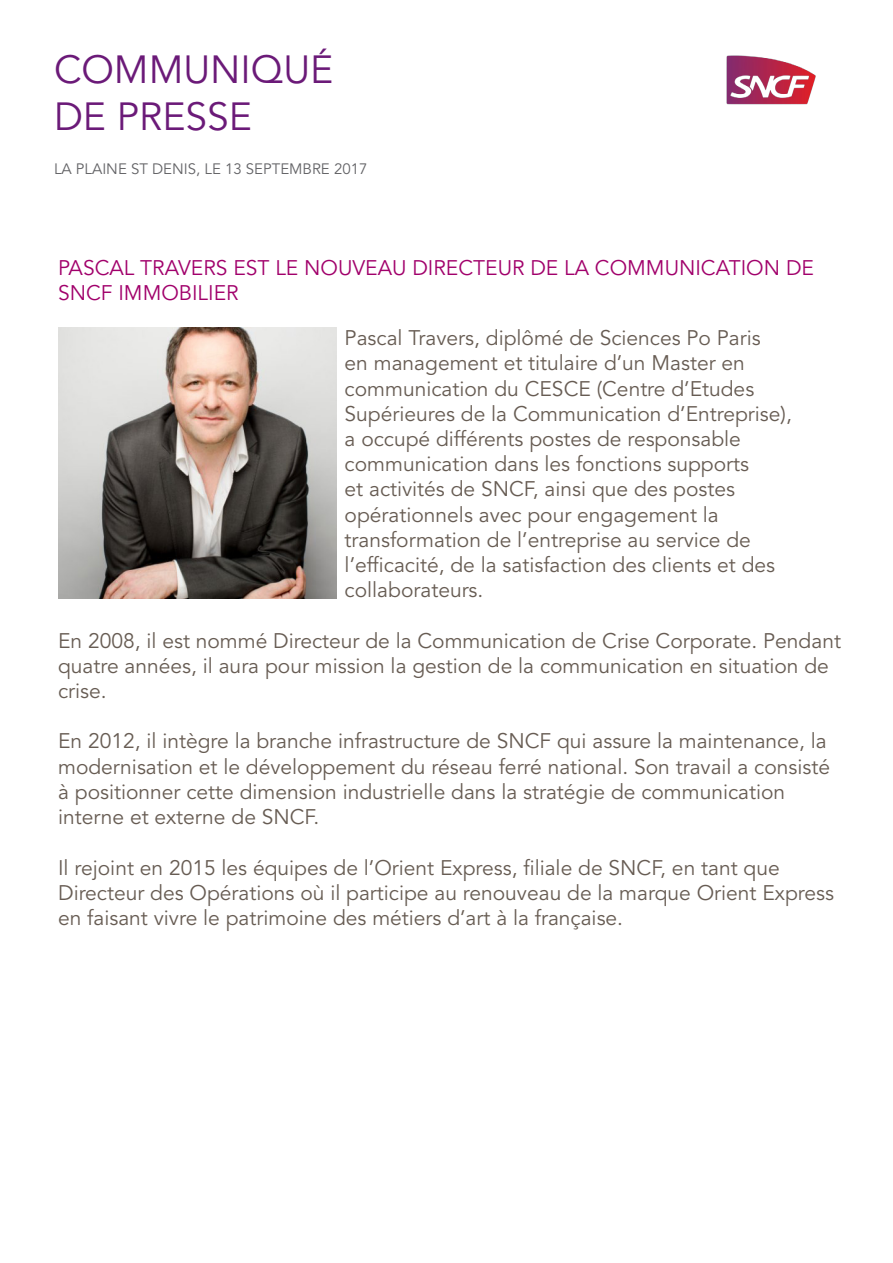
<style>
.page{position:relative;width:893px;height:1263px;background:#fff}
.page>*{position:absolute;margin:0;border:0;box-sizing:border-box;transform-origin:0 0}
.t1{font:39px "Avenir LT Std";color:#6b1a78}
.t2{font:21px/25.2px "Avenir LT Std";color:#675c53}
.t3{font:21px/25.2px "Avenir LT Std";color:#a1006b}
.t4{font:15px "Avenir LT Std";color:#636366}
</style>
<div class="page">
<img style="left:58px;top:327px;width:278px;height:271px">
<img style="left:726px;top:55px;width:90px;height:50px">
<p class="t1" style="left:54px;top:48px;width:281px">COMMUNIQUÉ</p>
<p class="t1" style="left:54px;top:94px;width:200px">DE PRESSE</p>
<p class="t4" style="left:54px;top:160px;width:315px">LA PLAINE ST DENIS, LE 13 SEPTEMBRE 2017</p>
<p class="t3" style="left:58px;top:256px;width:757px">PASCAL TRAVERS EST LE NOUVEAU DIRECTEUR DE LA COMMUNICATION DE<br>SNCF IMMOBILIER</p>
<p class="t2" style="left:345px;top:326px;width:449px">Pascal Travers, diplômé de Sciences Po Paris<br>en management et titulaire d’un Master en communication du CESCE (Centre d’Etudes Supérieures de la Communication d’Entreprise), a occupé différents postes de responsable communication dans les fonctions supports<br>et activités de SNCF, ainsi que des postes opérationnels avec pour engagement la transformation de l’entreprise au service de l’efficacité, de la satisfaction des clients et des collaborateurs.</p>
<p class="t2" style="left:58px;top:628px;width:784px">En 2008, il est nommé Directeur de la Communication de Crise Corporate. Pendant quatre années, il aura pour mission la gestion de la communication en situation de crise.</p>
<p class="t2" style="left:58px;top:729px;width:773px">En 2012, il intègre la branche infrastructure de SNCF qui assure la maintenance, la modernisation et le développement du réseau ferré national. Son travail a consisté à positionner cette dimension industrielle dans la stratégie de communication interne et externe de SNCF.</p>
<p class="t2" style="left:58px;top:855px;width:777px">Il rejoint en 2015 les équipes de l’Orient Express, filiale de SNCF, en tant que<br>Directeur des Opérations où il participe au renouveau de la marque Orient Express en faisant vivre le patrimoine des métiers d’art à la française.</p>
</div>
